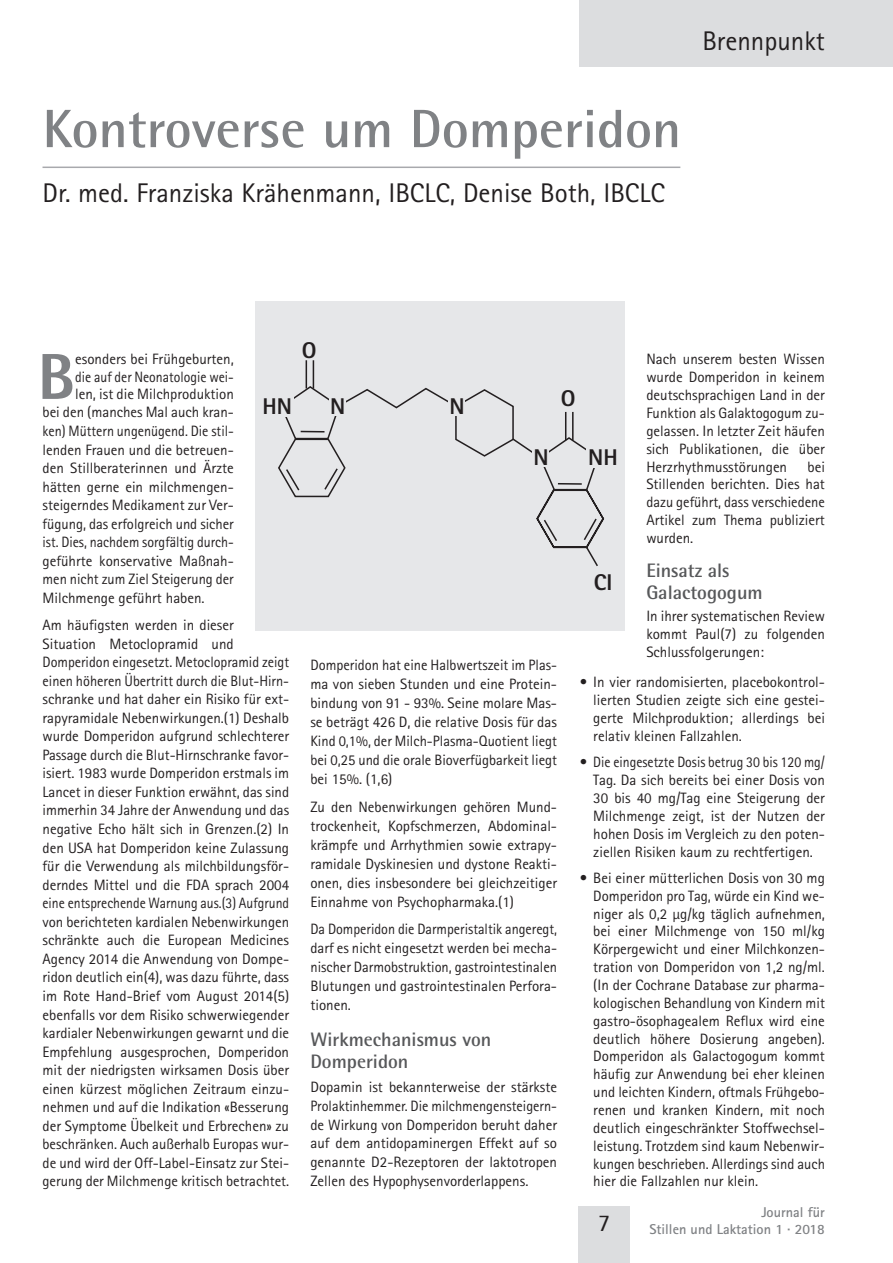
<style>
.page{position:relative;width:893px;height:1263px;background:#fff}
.page>*{position:absolute;margin:0;border:0;box-sizing:border-box;transform-origin:0 0}
.t1{font:800 64.95px "Rotis Semi Sans";color:#808285}
.t2{font:700 54px "Rotis Semi Sans";color:#808285}
.t3{font:27px "Rotis Sans Serif";color:#231f20}
.t4{font:24px "Rotis Semi Sans";color:#231f20}
.t5{font:800 22.8px "Rotis Sans Serif";color:#231f20}
.t6{font:700 19.5px/22.8px "Rotis Semi Sans";color:#57585a}
.t7{font:15px/17.9px "Rotis Sans Serif";color:#231f20;text-align:justify}
.t8{font:15px/19px "Rotis Sans Serif";color:#231f20;text-align:justify;scale:.94 1}
.t9{font:15px "Rotis Sans Serif";color:#231f20;scale:.93 1}
.t10{font:15px "Rotis Sans Serif";color:#231f20;scale:.96 1}
.t11{font:15px "Rotis Sans Serif";color:#231f20;scale:.92 1}
.t12{font:700 14.25px/16.4px "Rotis Sans Serif";color:#808285;text-align:right}
</style>
<div class="page">
<div style="left:578px;top:1206px;width:52px;height:57px;background:#dcdddf"></div>
<hr style="left:43px;top:167px;width:637px;height:1px;background:#a8a9ad">
<div style="left:255px;top:301px;width:370px;height:330px;background:#e6e7e9"></div>
<div style="left:0;top:0;width:893px;height:67px;background:#dcdddf"></div>
<div style="left:0;top:0;width:578px;height:77px;background:#fff"></div>
<svg style="left:278px;top:360px;width:326px;height:207px"></svg>
<h2 class="t2" style="left:43px;top:96px;width:640px">Kontroverse um Domperidon</h2>
<h3 class="t3" style="left:43px;top:177px;width:624px">Dr. med. Franziska Krähenmann, IBCLC, Denise Both, IBCLC</h3>
<h3 class="t3" style="left:702px;top:25px;width:124px">Brennpunkt</h3>
<h1 class="t1" style="left:38px;top:336px;width:39px">B</h1>
<p class="t7" style="left:75px;top:350px;width:160px">esonders bei Frühgeburten,</p>
<p class="t11" style="left:75px;top:368px;width:174px">die auf der Neonatologie wei-</p>
<p class="t7" style="left:75px;top:385px;width:160px">len, ist die Milchproduktion</p>
<p class="t7" style="left:43px;top:403px;width:193px">bei den (manches Mal auch kran-</p>
<p class="t8" style="left:43px;top:421px;width:205px">ken) Müttern ungenügend. Die stil-</p>
<p class="t7" style="left:43px;top:440px;width:193px">lenden Frauen und die betreuen-</p>
<p class="t7" style="left:43px;top:459px;width:193px">den Stillberaterinnen und Ärzte</p>
<p class="t7" style="left:43px;top:477px;width:193px">hätten gerne ein milchmengen-</p>
<p class="t7" style="left:43px;top:496px;width:193px">steigerndes Medikament zur Ver-</p>
<p class="t7" style="left:43px;top:515px;width:193px">fügung, das erfolgreich und sicher</p>
<p class="t9" style="left:43px;top:533px;width:207px">ist. Dies, nachdem sorgfältig durch-</p>
<p class="t7" style="left:43px;top:552px;width:193px">geführte konservative Maßnah-</p>
<p class="t10" style="left:43px;top:570px;width:201px">men nicht zum Ziel Steigerung der</p>
<p class="t7" style="left:43px;top:589px;width:164px">Milchmenge geführt haben.</p>
<p class="t7" style="left:43px;top:615px;width:248px;line-height:18.6px;text-align:left">Am häufigsten werden in dieser Situation Metoclopramid und Domperidon eingesetzt. Metoclopramid zeigt einen höheren Übertritt durch die Blut-Hirn&shy;schranke und hat daher ein Risiko für ext&shy;rapyramidale Nebenwirkungen.(1) Deshalb wurde Domperidon aufgrund schlechterer Passage durch die Blut-Hirnschranke favor&shy;isiert. 1983 wurde Domperidon erstmals im Lancet in dieser Funktion erwähnt, das sind immerhin 34 Jahre der Anwendung und das negative Echo hält sich in Grenzen.(2) In den USA hat Domperidon keine Zulassung für die Verwendung als milchbildungsför&shy;derndes Mittel und die FDA sprach 2004 eine entsprechende Warnung aus.(3) Aufgrund von berichteten kardialen Nebenwirkungen schränkte auch die European Medicines Agency 2014 die Anwendung von Dompe&shy;ridon deutlich ein(4), was dazu führte, dass im Rote Hand-Brief vom August 2014(5) ebenfalls vor dem Risiko schwerwiegender kardialer Nebenwirkungen gewarnt und die Empfehlung ausgesprochen, Domperidon mit der niedrigsten wirksamen Dosis über einen kürzest möglichen Zeitraum einzu&shy;nehmen und auf die Indikation «Besserung der Symptome Übelkeit und Erbrechen» zu beschränken. Auch außerhalb Europas wur&shy;de und wird der Off-Label-Einsatz zur Stei&shy;gerung der Milchmenge kritisch betrachtet.</p>
<h3 class="t5" style="left:262px;top:391px;width:31px">HN</h3>
<h3 class="t5" style="left:302px;top:335px;width:16px">O</h3>
<p class="t7" style="left:646px;top:350px;width:180px">Nach unserem besten Wissen wurde Domperidon in keinem deutschsprachigen Land in der Funktion als Galaktogogum zu&shy;gelassen. In letzter Zeit häufen sich Publikationen, die über Herzrhythmusstörungen</p>
<h3 class="t5" style="left:561px;top:384px;width:16px">O</h3>
<h3 class="t5" style="left:330px;top:391px;width:17px">N</h3>
<h3 class="t5" style="left:449px;top:391px;width:17px">N</h3>
<h3 class="t5" style="left:533px;top:443px;width:17px">N</h3>
<h3 class="t5" style="left:588px;top:443px;width:31px">NH</h3>
<p class="t7" style="left:646px;top:457px;width:180px;text-indent:161px">bei Stillenden berichten. Dies hat dazu geführt, dass verschiedene Artikel zum Thema publiziert wurden.</p>
<h3 class="t6" style="left:646px;top:560px;width:118px;line-height:21.6px">Einsatz als<br>Galactogogum</h3>
<p class="t7" style="left:646px;top:607px;width:180px">In ihrer systematischen Review kommt Paul(7) zu folgenden Schlussfolgerungen:</p>
<p class="t7" style="left:593px;top:673px;width:233px;text-indent:-14px">• In vier randomisierten, placebokontrol&shy;lierten Studien zeigte sich eine gestei&shy;gerte Milchproduktion; allerdings bei relativ kleinen Fallzahlen.</p>
<p class="t7" style="left:593px;top:753px;width:233px;text-indent:-13px">• Die eingesetzte Dosis betrug 30 bis 120 mg/ Tag. Da sich bereits bei einer Dosis von 30 bis 40 mg/Tag eine Steigerung der Milchmenge zeigt, ist der Nutzen der hohen Dosis im Vergleich zu den poten&shy;ziellen Risiken kaum zu rechtfertigen.</p>
<p class="t7" style="left:593px;top:869px;width:233px;text-indent:-14px">• Bei einer mütterlichen Dosis von 30 mg Domperidon pro Tag, würde ein Kind we&shy;niger als 0,2 µg/kg täglich aufnehmen, bei einer Milchmenge von 150 ml/kg Körpergewicht und einer Milchkonzen&shy;tration von Domperidon von 1,2 ng/ml. (In der Cochrane Database zur pharma&shy;kologischen Behandlung von Kindern mit gastro-ösophagealem Reflux wird eine deutlich höhere Dosierung angeben).<br>Domperidon als Galactogogum kommt häufig zur Anwendung bei eher kleinen und leichten Kindern, oftmals Frühgebo&shy;renen und kranken Kindern, mit noch deutlich eingeschränkter Stoffwechsel&shy;leistung. Trotzdem sind kaum Nebenwir&shy;kungen beschrieben. Allerdings sind auch hier die Fallzahlen nur klein.</p>
<h3 class="t5" style="left:594px;top:568px;width:20px">CI</h3>
<p class="t7" style="left:310px;top:656px;width:248px;line-height:19px">Domperidon hat eine Halbwertszeit im Plas&shy;ma von sieben Stunden und eine Protein&shy;bindung von 91 - 93%. Seine molare Mas&shy;se beträgt 426 D, die relative Dosis für das Kind 0,1%, der Milch-Plasma-Quotient liegt bei 0,25 und die orale Bioverfügbarkeit liegt bei 15%. (1,6)</p>
<p class="t7" style="left:310px;top:797px;width:248px;line-height:18.9px">Zu den Nebenwirkungen gehören Mund&shy;trockenheit, Kopfschmerzen, Abdominal&shy;krämpfe und Arrhythmien sowie extrapy&shy;ramidale Dyskinesien und dystone Reakti&shy;onen, dies insbesondere bei gleichzeitiger Einnahme von Psychopharmaka.(1)</p>
<p class="t8" style="left:310px;top:919px;width:264px">Da Domperidon die Darmperistaltik angeregt, darf es nicht eingesetzt werden bei mecha&shy;nischer Darmobstruktion, gastrointestinalen Blutungen und gastrointestinalen Perfora&shy;tionen.</p>
<h3 class="t6" style="left:310px;top:1027px;width:183px">Wirkmechanismus von<br>Domperidon</h3>
<p class="t7" style="left:310px;top:1077px;width:248px;line-height:19px">Dopamin ist bekannterweise der stärkste Prolaktinhemmer. Die milchmengensteigern&shy;de Wirkung von Domperidon beruht daher auf dem antidopaminergen Effekt auf so genannte D2-Rezeptoren der laktotropen Zellen des Hypophysenvorderlappens.</p>
<h3 class="t4" style="left:598px;top:1209px;width:14px">7</h3>
<p class="t12" style="left:649px;top:1204px;width:177px">Journal für<br>Stillen und Laktation 1 · 2018</p>
</div>
